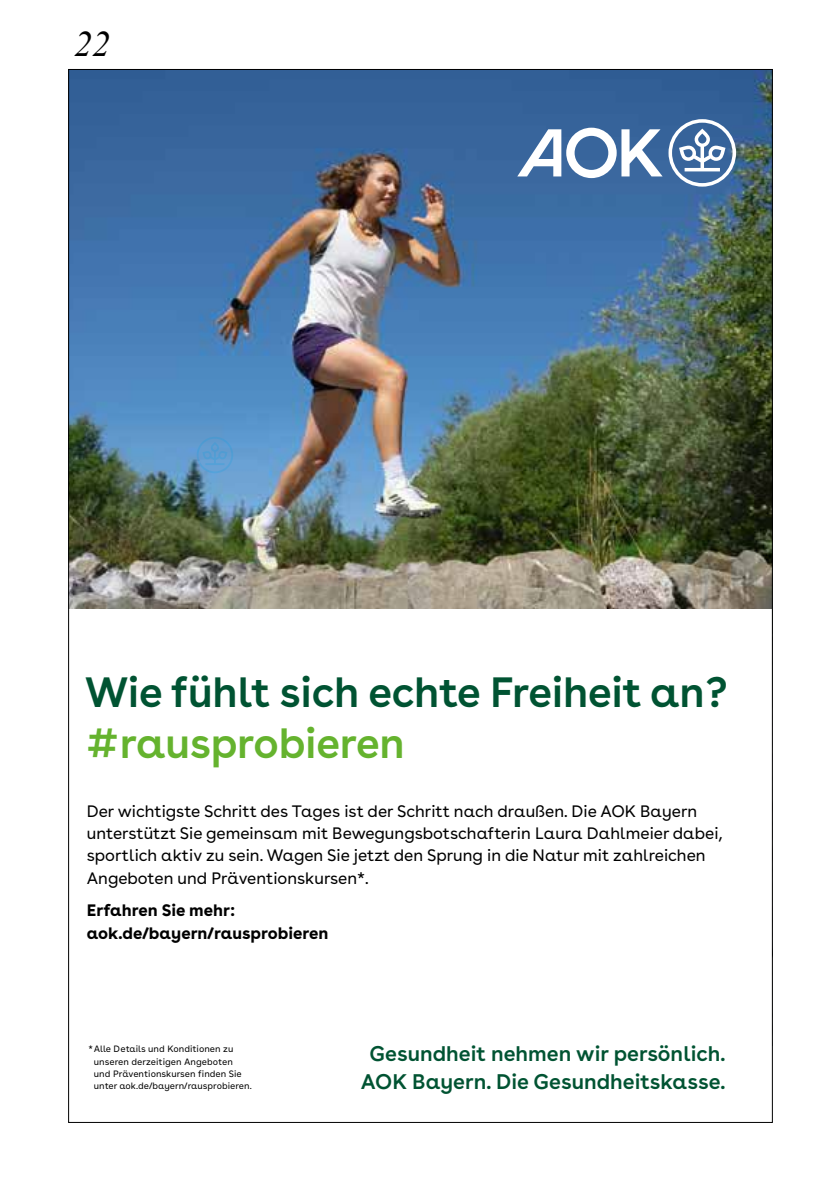
<style>
.page{position:relative;width:840px;height:1191px;background:#fff}
.page>*{position:absolute;margin:0;border:0;box-sizing:border-box;transform-origin:0 0}
.t1{font:600 42.4px "AOK Buenos Aires";letter-spacing:-.005em;color:#005332}
.t2{font:600 42.4px "AOK Buenos Aires";letter-spacing:-.005em;color:#65b32e}
.t3{font:italic 36px "Times New Roman";color:#000}
.t4{font:600 29.4px "AOK Buenos Aires";color:#005332}
.t5{font:600 21.2px/28.6px "AOK Buenos Aires";color:#005332;text-align:center}
.t6{font:16.6px/22.4px "AOK Buenos Aires";color:#000}
.t7{font:700 16.6px/22.4px "AOK Buenos Aires";color:#000}
.t8{font:9.2px/12.4px "AOK Buenos Aires Text";color:#000}
</style>
<div class="page">
<img style="left:70px;top:71px;width:700px;height:538px">
<svg style="left:196px;top:437px;width:37px;height:36px"></svg>
<svg style="left:517px;top:119px;width:218px;height:68px"></svg>
<h2 class="t3" style="left:74px;top:19px;width:37px">22</h2>
<h1 class="t1" style="left:85px;top:656px;width:643px">Wie fühlt sich echte Freiheit an?</h1>
<h1 class="t2" style="left:85px;top:707px;width:321px">#rausprobieren</h1>
<p class="t6" style="left:87px;top:798px;width:637px">Der wichtigste Schritt des Tages ist der Schritt nach draußen. Die AOK Bayern unterstützt Sie gemeinsam mit Bewegungsbotschafterin Laura Dahlmeier dabei, sportlich aktiv zu sein. Wagen Sie jetzt den Sprung in die Natur mit zahlreichen Angeboten und Präventionskursen*.</p>
<p class="t7" style="left:87px;top:897px;width:243px">Erfahren Sie mehr: aok.de/bayern/rausprobieren</p>
<h3 class="t4" style="left:86px;top:663px;width:447px">Den nächsten Berg bezwingen?</h3>
<p class="t8" style="left:94px;top:1042px;width:159px;text-indent:-5px">* Alle Details und Konditionen zu unseren derzeitigen Angeboten<br>und Präventionskursen finden Sie unter aok.de/bayern/rausprobieren.</p>
<p class="t5" style="left:361px;top:1037px;width:366px">Gesundheit nehmen wir persönlich.<br>AOK Bayern. Die Gesundheitskasse.</p>
</div>
